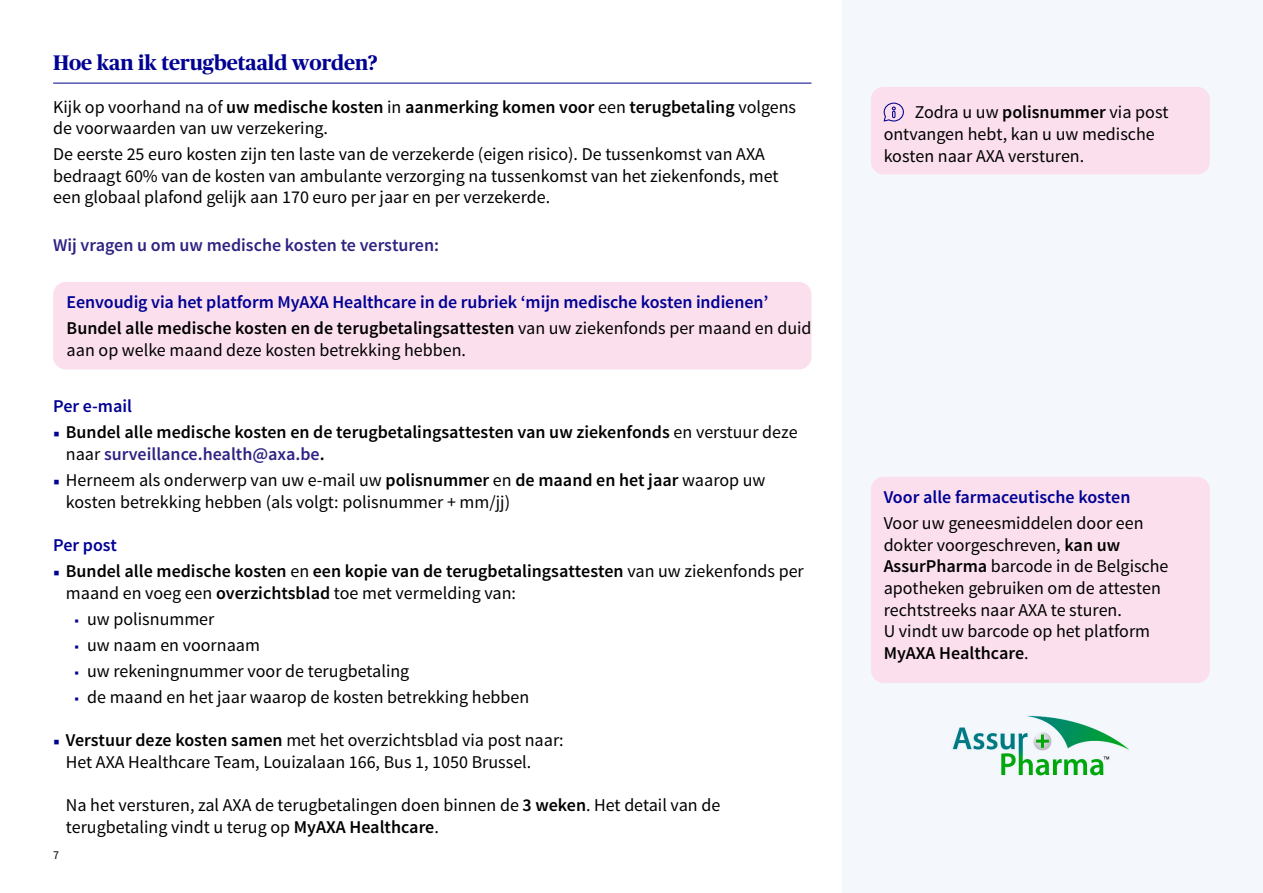
<style>
.page{position:relative;width:1263px;height:893px;background:#fff}
.page>*{position:absolute;margin:0;border:0;box-sizing:border-box;transform-origin:0 0}
.t1{font:700 21px "Publico Headline";color:#000093}
.t2{font:18px/21.6px "Source Sans Pro";color:#000}
.t3{font:600 18px/21.6px "Source Sans Pro";color:#000}
.t4{font:600 18px/26.1px "Source Sans Pro";letter-spacing:-.005em;color:#000093}
.t5{font:600 18px "Source Sans Pro";color:#2e2382}
.t6{font:12px "Source Sans Pro";color:#000}
.s1{font-weight:600}
.s2{color:#000}
.s3{font-weight:400;color:#000}
.s4{font-weight:400;font-size:22.5px;color:#000093}
.s5{font-weight:400}
.s6{color:#2e2382}
.s7{font-size:22.5px;color:#000093}
.s8{font-size:15px;color:#000093}
</style>
<div class="page">
<div style="left:53px;top:282px;width:758px;height:87px;background:#fbdfed;border-radius:13px"></div>
<hr style="left:53px;top:83px;width:758px;height:1px;background:#000093">
<div style="left:843px;top:0;width:420px;height:893px;background:#f4f8fd"></div>
<div style="left:871px;top:477px;width:339px;height:206px;background:#fbdfed;border-radius:13px"></div>
<div style="left:871px;top:87px;width:339px;height:87px;background:#fbdfed;border-radius:13px"></div>
<svg style="left:883px;top:102px;width:21px;height:20px"></svg>
<img style="left:952px;top:715px;width:177px;height:61px">
<p class="t1" style="left:53px;top:48px;width:326px">Hoe kan ik terugbetaald worden?</p>
<p class="t2" style="left:53px;top:96px;width:744px">Kijk op voorhand na of <span class="s1">uw medische kosten</span> in <span class="s1">aanmerking komen voor</span> een <span class="s1">terugbetaling</span> volgens de voorwaarden van uw verzekering.</p>
<p class="t2" style="left:53px;top:144px;width:727px">De eerste 25 euro kosten zijn ten laste van de verzekerde (eigen risico). De tussenkomst van AXA bedraagt 60% van de kosten van ambulante verzorging na tussenkomst van het ziekenfonds, met een globaal plafond gelijk aan 170 euro per jaar en per verzekerde.</p>
<p class="t5" style="left:53px;top:234px;width:387px">Wij vragen u om uw medische kosten te versturen:</p>
<p class="t4" style="left:67px;top:289px;width:746px">Eenvoudig via het platform MyAXA Healthcare in de rubriek ‘mijn medische kosten indienen’<br><span class="s2">Bundel alle medische kosten en de terugbetalingsattesten</span> <span class="s3">van uw ziekenfonds per maand en duid</span></p>
<p class="t2" style="left:67px;top:339px;width:401px">aan op welke maand deze kosten betrekking hebben.</p>
<p class="t4" style="left:53px;top:394px;width:80px">Per e-mail</p>
<p class="t3" style="left:66px;top:422px;width:733px;text-indent:-13px"><span class="s4">■</span> Bundel alle medische kosten en de terugbetalingsattesten van uw ziekenfonds <span class="s5">en verstuur deze naar</span> <span class="s6">surveillance.health@axa.be</span>.</p>
<p class="t2" style="left:66px;top:470px;width:701px;text-indent:-13px"><span class="s7">■</span> Herneem als onderwerp van uw e-mail uw <span class="s1">polisnummer</span> en <span class="s1">de maand en het jaar</span> waarop uw kosten betrekking hebben (als volgt: polisnummer + mm/jj)</p>
<p class="t4" style="left:53px;top:532px;width:65px">Per post</p>
<p class="t3" style="left:66px;top:561px;width:739px;text-indent:-13px"><span class="s4">■</span> Bundel alle medische kosten <span class="s5">en</span> een kopie van de terugbetalingsattesten <span class="s5">van uw ziekenfonds per maand en voeg een</span> overzichtsblad <span class="s5">toe met vermelding van:</span></p>
<p class="t2" style="left:74px;top:608px;width:142px"><span class="s8">■</span> uw polisnummer</p>
<p class="t2" style="left:74px;top:634px;width:187px"><span class="s8">■</span> uw naam en voornaam</p>
<p class="t2" style="left:74px;top:660px;width:336px"><span class="s8">■</span> uw rekeningnummer voor de terugbetaling</p>
<p class="t2" style="left:74px;top:687px;width:456px"><span class="s8">■</span> de maand en het jaar waarop de kosten betrekking hebben</p>
<p class="t2" style="left:66px;top:730px;width:499px;text-indent:-13px"><span class="s7">■</span> <span class="s1">Verstuur deze kosten samen</span> met het overzichtsblad via post naar:<br>Het AXA Healthcare Team, Louizalaan 166, Bus 1, 1050 Brussel.</p>
<p class="t2" style="left:66px;top:795px;width:656px">Na het versturen, zal AXA de terugbetalingen doen binnen de <span class="s1">3 weken</span>. Het detail van de terugbetaling vindt u terug op <span class="s1">MyAXA Healthcare</span>.</p>
<p class="t6" style="left:53px;top:848px;width:7px">7</p>
<p class="t2" style="left:884px;top:102px;width:286px;text-indent:31px">Zodra u uw <span class="s1">polisnummer</span> via post ontvangen hebt, kan u uw medische kosten naar AXA versturen.</p>
<p class="t4" style="left:884px;top:484px;width:248px">Voor alle farmaceutische kosten</p>
<p class="t2" style="left:884px;top:513px;width:286px">Voor uw geneesmiddelen door een dokter voorgeschreven, <span class="s1">kan uw<br>AssurPharma</span> barcode in de Belgische apotheken gebruiken om de attesten rechtstreeks naar AXA te sturen.<br>U vindt uw barcode op het platform<br><span class="s1">MyAXA Healthcare</span>.</p>
</div>
